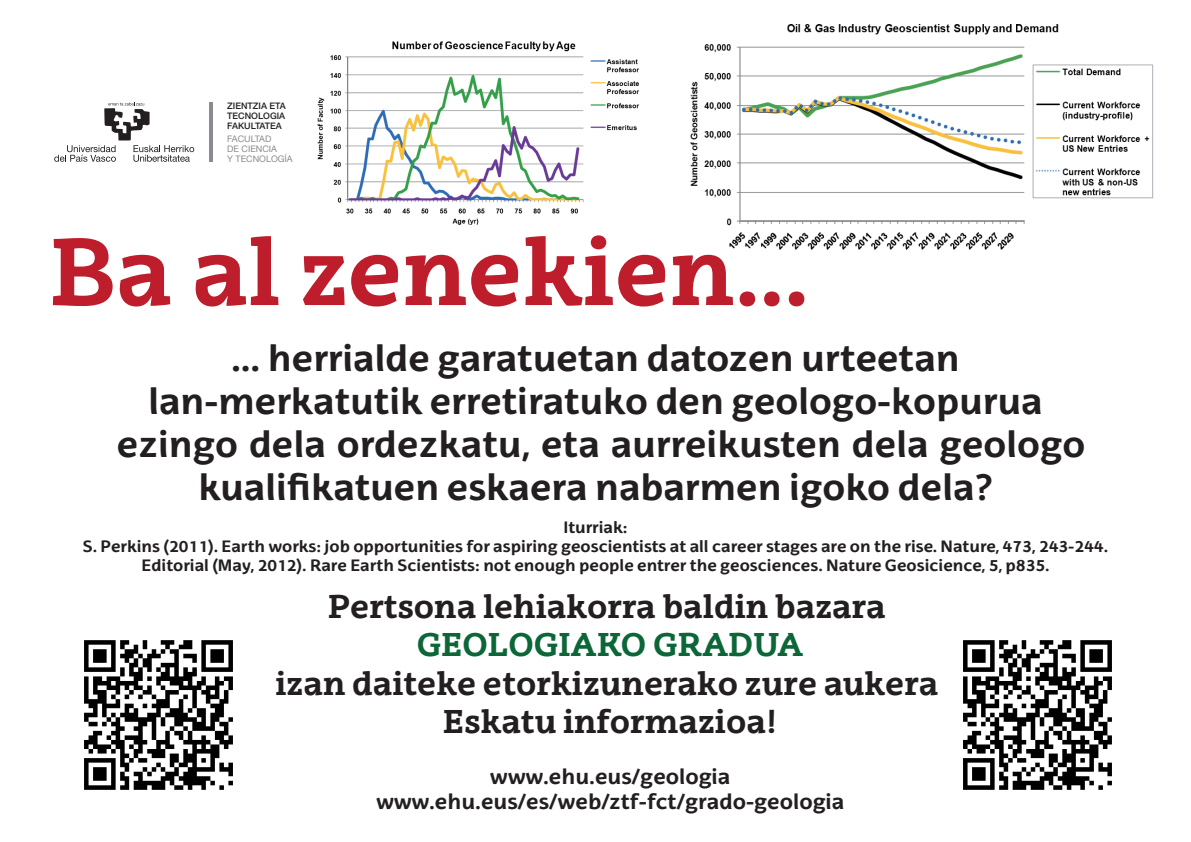
<style>
.page{position:relative;width:1191px;height:842px;background:#fff}
.page>*{position:absolute;margin:0;border:0;box-sizing:border-box;transform-origin:0 0}
.t1{font:700 92px "EHU Serif";color:#be1d2c}
.t2{font:700 36px/43.2px "EHU Sans";color:#231f20;text-align:center}
.t3{font:700 32px/38.4px "EHU Serif";color:#231f20;text-align:center}
.t4{font:700 32px "EHU Serif";color:#0c6638}
.t5{font:700 21px/25.2px "EHU Sans";color:#231f20;text-align:center}
.t6{font:700 16px/19.2px "EHU Sans";color:#231f20;text-align:center}
.t7{font:500 9px/9.9px "Helvetica Neue";color:#231f20;text-align:justify}
.t8{font:9px/9.9px "Helvetica Neue LT";color:#8a8c8f}
</style>
<div class="page">
<img style="left:317px;top:41px;width:323px;height:184px">
<img style="left:690px;top:24px;width:464px;height:226px">
<svg style="left:54px;top:102px;width:140px;height:60px"></svg>
<hr style="left:209px;top:103px;width:3px;height:59px;background:#8a8c8f">
<img style="left:84px;top:640px;width:149px;height:150px">
<img style="left:963px;top:640px;width:149px;height:150px">
<p class="t7" style="left:227px;top:101px;width:60px">ZIENTZIA ETA TECNOLOGIA FAKULTATEA</p>
<p class="t8" style="left:227px;top:134px;width:67px">FACULTAD<br>DE CIENCIA<br>Y TECNOLOGÍA</p>
<h1 class="t1" style="left:50px;top:214px;width:760px">Ba al zenekien…</h1>
<h2 class="t2" style="left:117px;top:335px;width:970px">… herrialde garatuetan datozen urteetan lan-merkatutik erretiratuko den geologo-kopurua ezingo dela ordezkatu, eta aurreikusten dela geologo kualifikatuen eskaera nabarmen igoko dela?</h2>
<p class="t6" style="left:83px;top:517px;width:1026px">Iturriak:<br>S. Perkins (2011). Earth works: job opportunities for aspiring geoscientists at all career stages are on the rise. Nature, 473, 243-244.<br>Editorial (May, 2012). Rare Earth Scientists: not enough people entrer the geosciences. Nature Geosicience, 5, p835.</p>
<h3 class="t3" style="left:328px;top:587px;width:559px">Pertsona lehiakorra baldin bazara</h3>
<h3 class="t4" style="left:417px;top:625px;width:388px">GEOLOGIAKO GRADUA</h3>
<h3 class="t3" style="left:275px;top:663px;width:664px">izan daiteke etorkizunerako zure aukera<br>Eskatu informazioa!</h3>
<h3 class="t5" style="left:376px;top:763px;width:469px">www.ehu.eus/geologia www.ehu.eus/es/web/ztf-fct/grado-geologia</h3>
</div>
